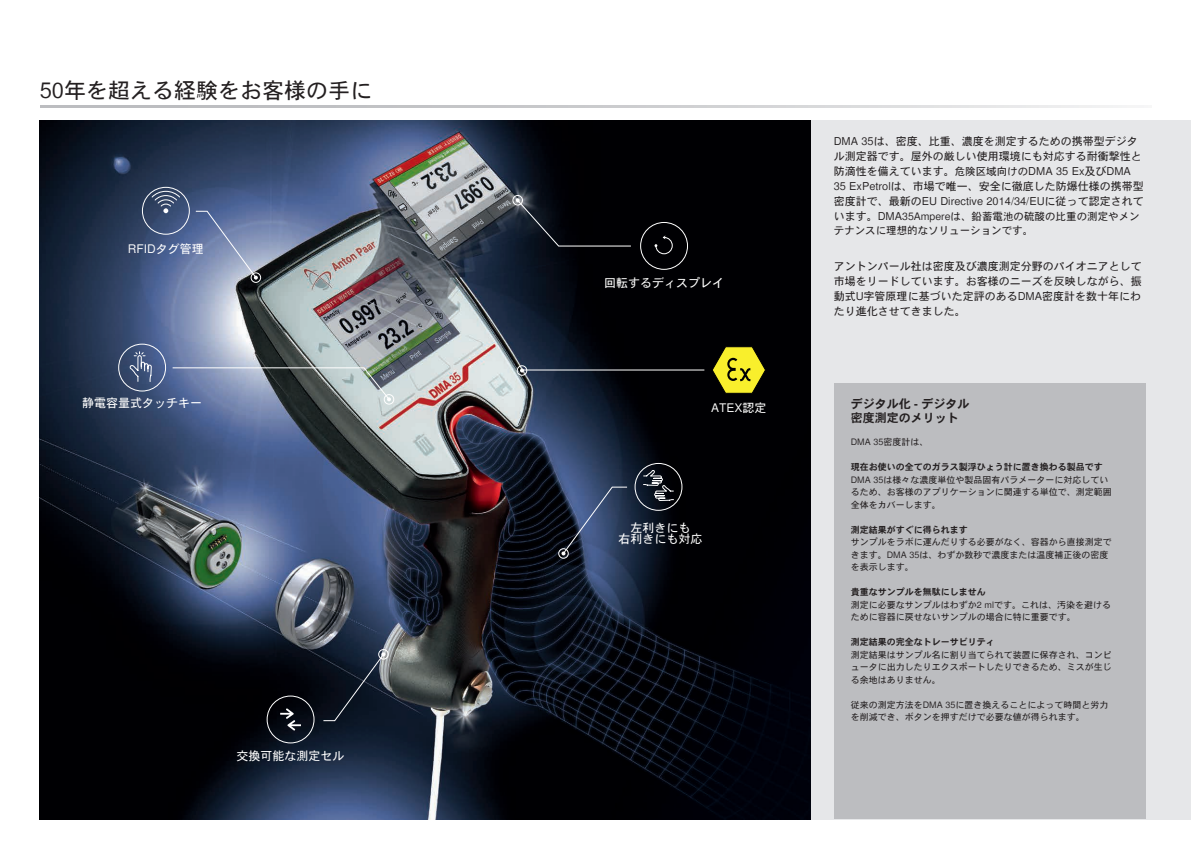
<style>
.page{position:relative;width:1191px;height:842px;background:#fff}
.page>*{position:absolute;margin:0;border:0;box-sizing:border-box;transform-origin:0 0}
.t1{font:22px "URW Heisei Gothic";color:#231f20}
.t2{font:12px/11px "URW Heisei Gothic";color:#fff;text-align:center}
.t3{font:700 12px/14.4px "URW Heisei Gothic";color:#231f20}
.t4{font:11px/15px "URW Heisei Gothic";color:#231f20}
.t5{font:10.5px/14px "URW Heisei Gothic";color:#231f20}
.t6{font:9px/12.5px "URW Heisei Gothic";color:#231f20}
.t7{font:700 9px "URW Heisei Gothic";color:#231f20}
.s1{font-size:10.5px}
.s2{font-size:11px}
</style>
<div class="page">
<img style="left:40px;top:120px;width:771px;height:699px">
<hr style="left:40px;top:105px;width:1111px;height:3px;background:#bcbdc0">
<div style="left:811px;top:120px;width:380px;height:699px;background:#e6e7e9"></div>
<div style="left:833px;top:383px;width:312px;height:436px;background:#bcbdc0"></div>
<div style="left:634px;top:463px;width:48px;height:48px;border:1px solid #fff;border-radius:50%"></div>
<svg style="left:642px;top:470px;width:32px;height:31px"></svg>
<div style="left:558px;top:548px;width:10px;height:10px;border:1px solid #fff;border-radius:50%"></div>
<div style="left:517px;top:365px;width:10px;height:10px;border:1px solid #fff;border-radius:50%"></div>
<div style="left:251px;top:273px;width:10px;height:10px;border:1px solid #fff;border-radius:50%"></div>
<div style="left:384px;top:394px;width:10px;height:10px;border:1px solid #fff;border-radius:50%"></div>
<div style="left:378px;top:649px;width:10px;height:10px;border:1px solid #fff;border-radius:50%"></div>
<div style="left:513px;top:195px;width:10px;height:10px;border:1px solid #fff;border-radius:50%"></div>
<svg style="left:520px;top:368px;width:4px;height:4px"></svg>
<svg style="left:561px;top:487px;width:66px;height:68px;background:#354667"></svg>
<hr style="left:523px;top:370px;width:181px;height:1px;background:#fff">
<svg style="left:195px;top:211px;width:63px;height:69px;background:#7e8db2"></svg>
<svg style="left:172px;top:367px;width:219px;height:34px;background:#7c8898"></svg>
<svg style="left:323px;top:652px;width:62px;height:69px;background:#17202e"></svg>
<svg style="left:516px;top:198px;width:115px;height:49px;background:#0d1016"></svg>
<div style="left:142px;top:187px;width:48px;height:48px;border:1px solid #fff;border-radius:50%"></div>
<svg style="left:151px;top:191px;width:30px;height:22px"></svg>
<div style="left:640px;top:222px;width:48px;height:48px;border:1px solid #fff;border-radius:50%"></div>
<svg style="left:654px;top:236px;width:19px;height:19px"></svg>
<div style="left:267px;top:696px;width:47px;height:47px;border:1px solid #fff;border-radius:50%"></div>
<svg style="left:280px;top:708px;width:21px;height:23px"></svg>
<div style="left:118px;top:344px;width:48px;height:47px;border:1px solid #fff;border-radius:50%"></div>
<svg style="left:130px;top:351px;width:22px;height:31px"></svg>
<svg style="left:711px;top:346px;width:55px;height:48px;background:#99931c"></svg>
<h1 class="t1" style="left:40px;top:74px;width:334px">50年を超える経験をお客様の手に</h1>
<h2 class="t2" style="left:128px;top:243px;width:77px">RFIDタグ管理</h2>
<h2 class="t2" style="left:604px;top:277px;width:121px">回転するディスプレイ</h2>
<h2 class="t2" style="left:82px;top:397px;width:121px">静電容量式タッチキー</h2>
<h2 class="t2" style="left:711px;top:402px;width:57px">ATEX認定</h2>
<h2 class="t2" style="left:236px;top:750px;width:109px">交換可能な測定セル</h2>
<h2 class="t2" style="left:618px;top:521px;width:85px">左利きにも<br>右利きにも対応</h2>
<p class="t4" style="left:833px;top:133px;width:312px">DMA 35は、密度、比重、濃度を測定するための携帯型デジタル測定器です。屋外の厳しい使用環境にも対応する耐衝撃性と防滴性を備えています。<span class="s1">危険区域向けの</span>DMA 35 Ex及びDMA 35 ExPetrolは、市場で唯一、安全に徹底した防爆仕様の携帯型密度計で、最新のEU Directive 2014/34/EUに従って認定されて</p>
<p class="t5" style="left:833px;top:209px;width:307px"><span class="s2">います。DMA</span>35Ampereは、鉛蓄電池の硫酸の比重の測定やメンテナンスに理想的なソリューションです。</p>
<p class="t4" style="left:833px;top:258px;width:310px;text-align:justify">アントンパール社は密度及び濃度測定分野のパイオニアとして市場をリードしています。お客様のニーズを反映しながら、振動式U字管原理に基づいた定評のあるDMA密度計を数十年にわたり進化させてきました。</p>
<h2 class="t3" style="left:850px;top:397px;width:120px">デジタル化 - デジタル密度測定のメリット</h2>
<p class="t6" style="left:850px;top:435px;width:79px">DMA 35密度計は、</p>
<p class="t7" style="left:850px;top:462px;width:253px">現在お使いの全てのガラス製浮ひょう計に置き換わる製品です</p>
<p class="t6" style="left:850px;top:473px;width:262px">DMA 35は様々な濃度単位や製品固有パラメーターに対応しているため、お客様のアプリケーションに関連する単位で、測定範囲全体をカバーします。</p>
<p class="t7" style="left:850px;top:525px;width:118px">測定結果がすぐに得られます</p>
<p class="t6" style="left:850px;top:535px;width:262px">サンプルをラボに運んだりする必要がなく、容器から直接測定できます。DMA 35は、わずか数秒で濃度または温度補正後の密度を表示します。</p>
<p class="t7" style="left:850px;top:587px;width:136px">貴重なサンプルを無駄にしません</p>
<p class="t6" style="left:850px;top:598px;width:262px">測定に必要なサンプルはわずか2 mlです。これは、汚染を避けるために容器に戻せないサンプルの場合に特に重要です。</p>
<p class="t7" style="left:850px;top:637px;width:145px">測定結果の完全なトレーサビリティ</p>
<p class="t6" style="left:850px;top:648px;width:262px;text-align:justify">測定結果はサンプル名に割り当てられて装置に保存され、コンピュータに出力したりエクスポートしたりできるため、ミスが生じる余地はありません。</p>
<p class="t6" style="left:850px;top:698px;width:259px">従来の測定方法をDMA 35に置き換えることによって時間と労力を削減でき、ボタンを押すだけで必要な値が得られます。</p>
</div>
